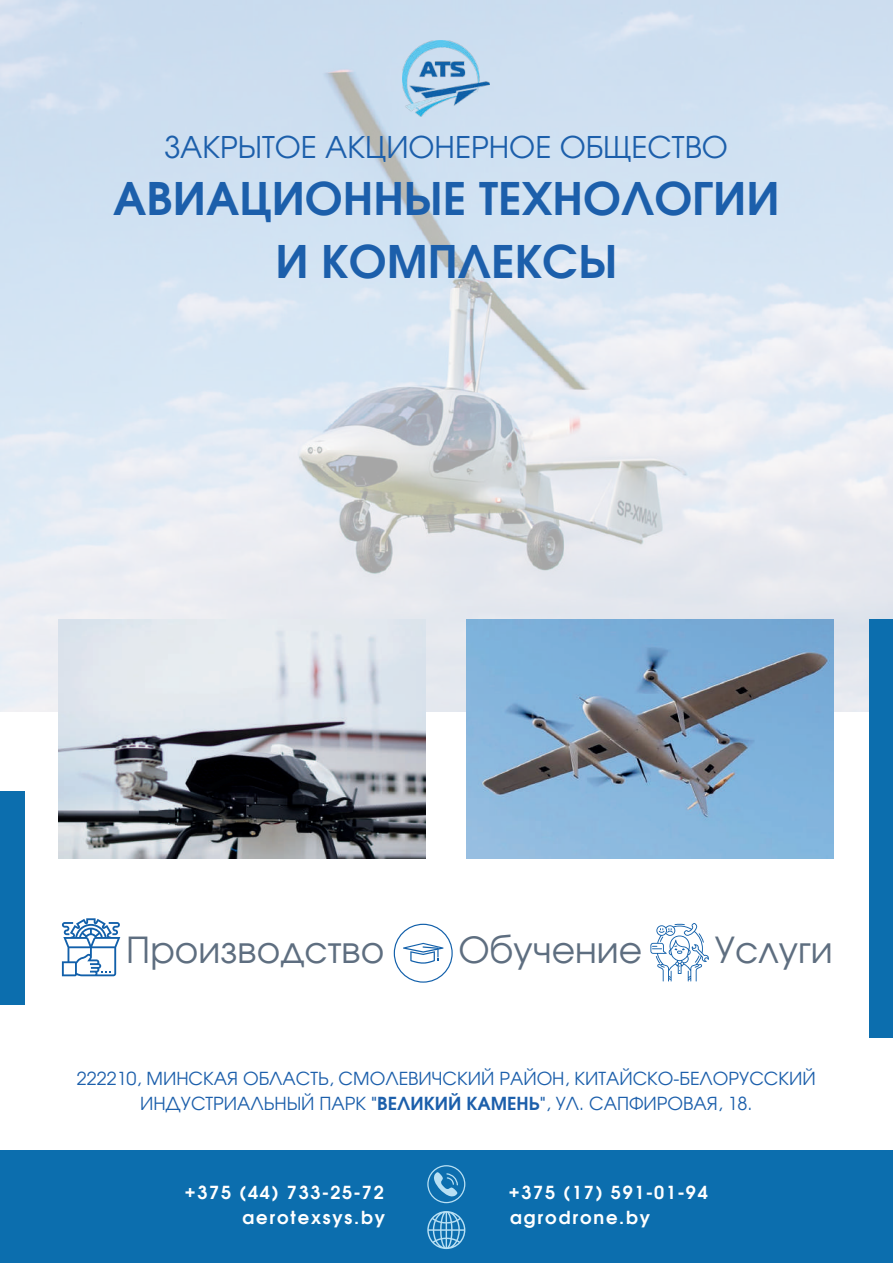
<style>
.page{position:relative;width:893px;height:1264px;background:#fff}
.page>*{position:absolute;margin:0;border:0;box-sizing:border-box;transform-origin:0 0}
.t1{font:700 45px/63px "Evolventa";color:#1c5fab;text-align:center}
.t2{font:36px "Evolventa";color:#5e6e80}
.t3{font:30px "Evolventa";color:#1c5fab}
.t4{font:18px/24.8px "Evolventa";color:#1c5fab;text-align:center}
.t5{font:700 18px "Evolventa";letter-spacing:.1em;color:#fff}
.s1{font-weight:700}
</style>
<div class="page">
<img style="left:0;top:0;width:892px;height:712px">
<img style="left:59px;top:619px;width:366px;height:239px">
<div style="left:0;top:791px;width:24px;height:213px;background:#0c6eae"></div>
<img style="left:403px;top:40px;width:86px;height:77px">
<svg style="left:62px;top:918px;width:58px;height:58px"></svg>
<svg style="left:394px;top:923px;width:58px;height:59px"></svg>
<svg style="left:650px;top:923px;width:58px;height:58px"></svg>
<img style="left:467px;top:619px;width:366px;height:239px">
<div style="left:869px;top:619px;width:23px;height:418px;background:#0c6eae"></div>
<div style="left:0;top:1150px;width:892px;height:112px;background:#0c6eae"></div>
<svg style="left:427px;top:1211px;width:38px;height:37px"></svg>
<svg style="left:427px;top:1165px;width:38px;height:38px"></svg>
<h3 class="t3" style="left:165px;top:129px;width:564px">ЗАКРЫТОЕ АКЦИОНЕРНОЕ ОБЩЕСТВО</h3>
<h1 class="t1" style="left:113px;top:167px;width:667px">АВИАЦИОННЫЕ ТЕХНОЛОГИИ<br>И КОМПЛЕКСЫ</h1>
<h2 class="t2" style="left:126px;top:928px;width:260px">Производство</h2>
<h2 class="t2" style="left:458px;top:927px;width:185px">Обучение</h2>
<h2 class="t2" style="left:714px;top:927px;width:119px">Услуги</h2>
<p class="t4" style="left:77px;top:1065px;width:740px">222210, МИНСКАЯ ОБЛАСТЬ, СМОЛЕВИЧСКИЙ РАЙОН, КИТАЙСКО-БЕЛОРУССКИЙ<br>ИНДУСТРИАЛЬНЫЙ ПАРК <span class="s1">"ВЕЛИКИЙ КАМЕНЬ"</span>, УЛ. САПФИРОВАЯ, 18.</p>
<p class="t5" style="left:185px;top:1181px;width:200px">+375 (44) 733-25-72</p>
<p class="t5" style="left:508px;top:1181px;width:200px">+375 (17) 591-01-94</p>
<p class="t5" style="left:242px;top:1205px;width:144px">aerotexsys.by</p>
<p class="t5" style="left:510px;top:1205px;width:142px">agrodrone.by</p>
</div>
